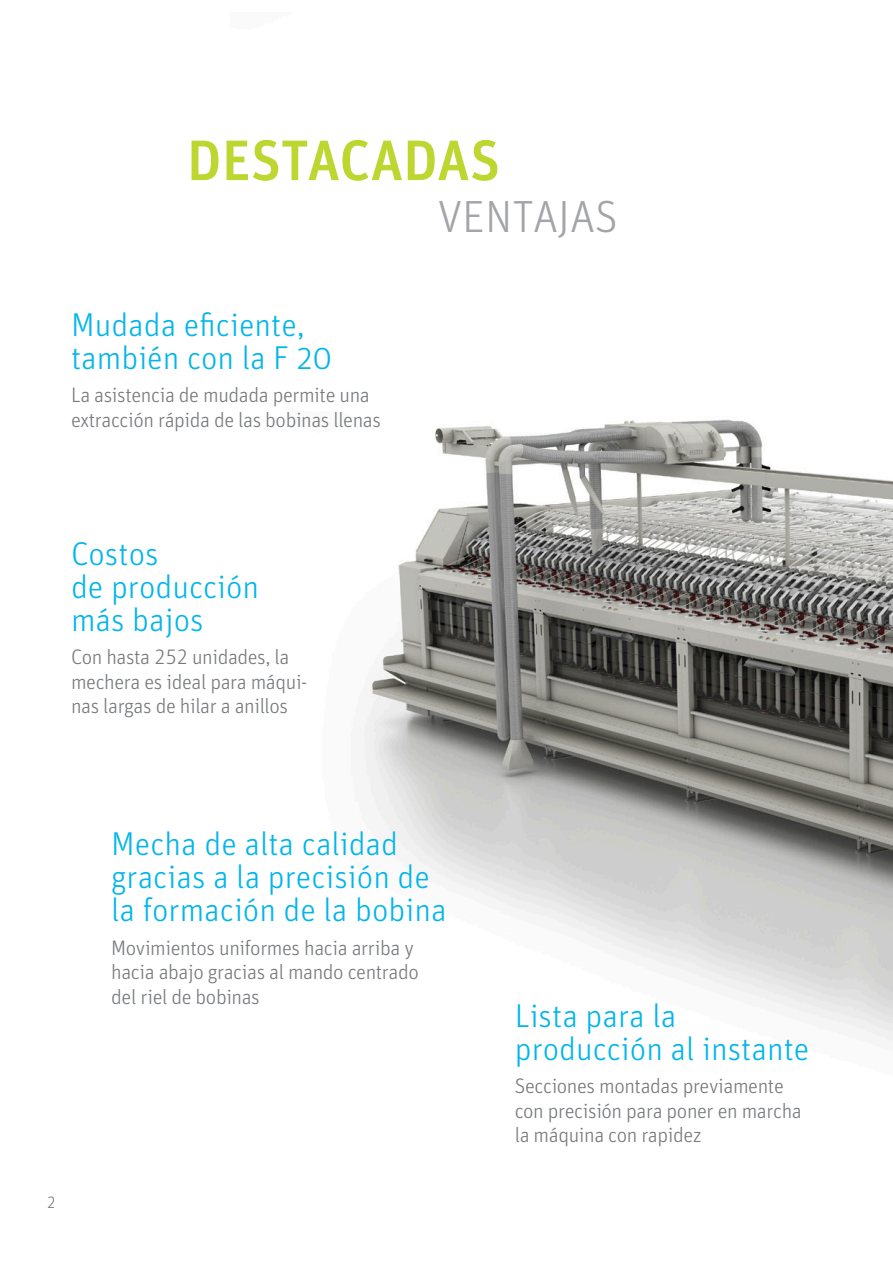
<style>
.page{position:relative;width:893px;height:1263px;background:#fff}
.page>*{position:absolute;margin:0;border:0;box-sizing:border-box;transform-origin:0 0}
.t1{font:500 57px "Unit Pro";color:#bed630}
.t2{font:300 45px "Unit Pro";color:#a3a4a8}
.t3{font:300 33px/33px "Unit Pro";color:#02b5eb}
.t4{font:300 21px/24.8px "Unit Pro";letter-spacing:-.02em;color:#76787b}
.t5{font:300 16.5px "Unit Pro";color:#76787b}
</style>
<div class="page">
<img style="left:363px;top:419px;width:530px;height:622px">
<h1 class="t1" style="left:187px;top:117px;width:315px">DESTACADAS</h1>
<h2 class="t2" style="left:438px;top:185px;width:182px">VENTAJAS</h2>
<h3 class="t3" style="left:71px;top:306px;width:263px">Mudada eficiente, también con la F 20</h3>
<p class="t4" style="left:71px;top:381px;width:312px">La asistencia de mudada permite una extracción rápida de las bobinas llenas</p>
<h3 class="t3" style="left:71px;top:535px;width:190px">Costos<br>de producción más bajos</h3>
<p class="t4" style="left:71px;top:643px;width:238px">Con hasta 252 unidades, la mechera es ideal para máqui&shy;nas largas de hilar a anillos</p>
<h3 class="t3" style="left:111px;top:826px;width:337px">Mecha de alta calidad gracias a la precisión de la formación de la bobina</h3>
<p class="t4" style="left:111px;top:934px;width:309px">Movimientos uniformes hacia arriba y hacia abajo gracias al mando centrado del riel de bobinas</p>
<p class="t5" style="left:46px;top:1191px;width:11px">2</p>
<h3 class="t3" style="left:515px;top:997px;width:296px">Lista para la producción al instante</h3>
<p class="t4" style="left:515px;top:1072px;width:288px">Secciones montadas previamente con precisión para poner en marcha la máquina con rapidez</p>
</div>
